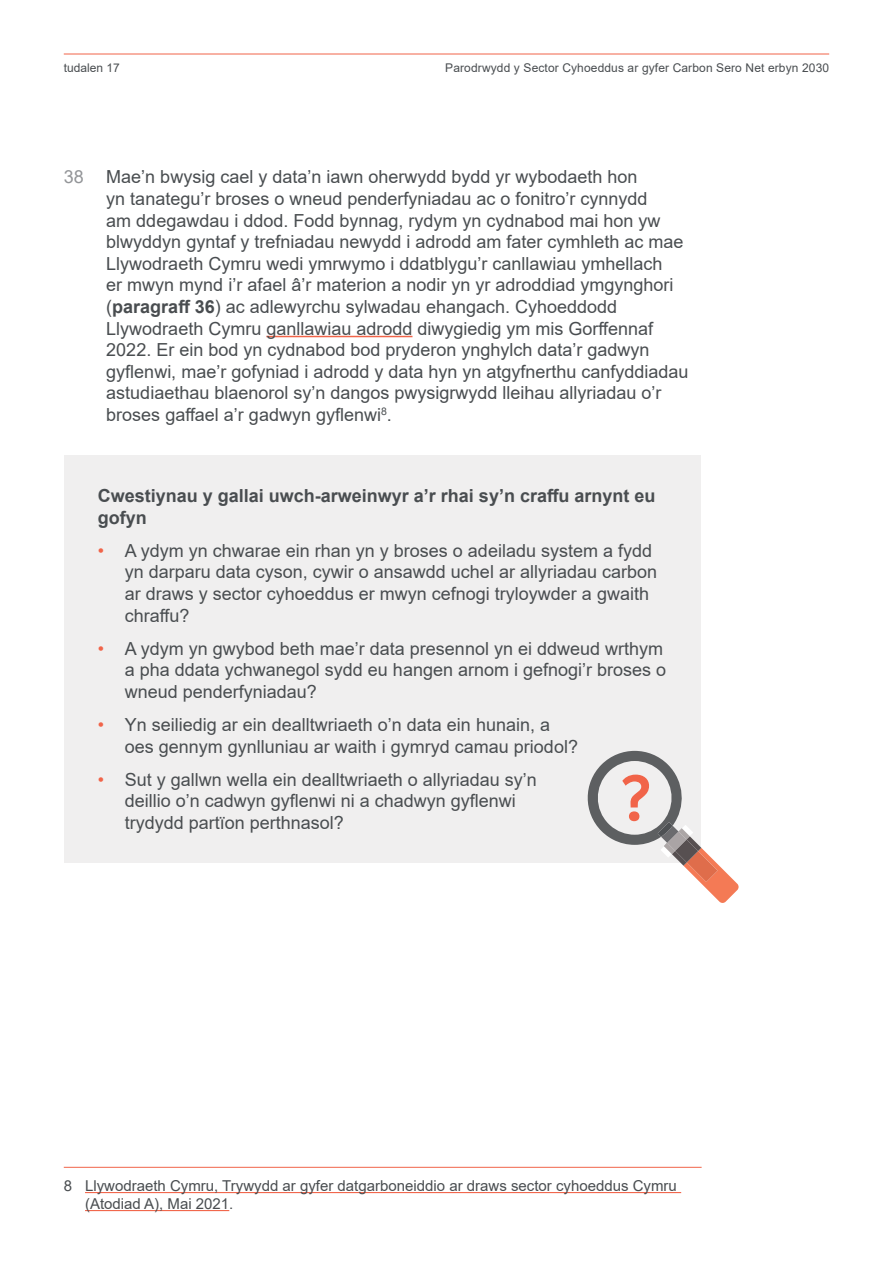
<style>
.page{position:relative;width:893px;height:1263px;background:#fff}
.page>*{position:absolute;margin:0;border:0;box-sizing:border-box;transform-origin:0 0}
.t1{font:18px/21.6px "Arial";color:#494d50}
.t2{font:700 18px/21.6px "Arial";color:#494d50}
.t3{font:18px "Arial";color:#939598}
.t4{font:15px/18px "Arial";color:#494d50}
.t5{font:12px "Arial";letter-spacing:.01em;color:#494d50}
.s1{font-weight:700}
.s2{color:#f16449}
</style>
<div class="page">
<hr style="left:64px;top:54px;width:765px;height:1px;background:#f16449">
<hr style="left:266px;top:336px;width:146px;height:1px;background:#f16449">
<div style="left:64px;top:455px;width:636px;height:408px;background:#f0efef"></div>
<hr style="left:64px;top:1167px;width:638px;height:1px;background:#f16449">
<hr style="left:85px;top:1192px;width:596px;height:1px;background:#f16449">
<hr style="left:85px;top:1210px;width:144px;height:1px;background:#f16449">
<svg style="left:587px;top:751px;width:152px;height:152px"></svg>
<div style="left:629px;top:811px;width:10px;height:10px;background:#f16449;border-radius:50%"></div>
<p class="t5" style="left:64px;top:59px;width:58px">tudalen 17</p>
<p class="t5" style="left:445px;top:59px;width:385px">Parodrwydd y Sector Cyhoeddus ar gyfer Carbon Sero Net erbyn 2030</p>
<p class="t3" style="left:64px;top:165px;width:22px">38</p>
<p class="t1" style="left:106px;top:166px;width:584px">Mae’n bwysig cael y data’n iawn oherwydd bydd yr wybodaeth hon<br>yn tanategu’r broses o wneud penderfyniadau ac o fonitro’r cynnydd<br>am ddegawdau i ddod. Fodd bynnag, rydym yn cydnabod mai hon yw blwyddyn gyntaf y trefniadau newydd i adrodd am fater cymhleth ac mae Llywodraeth Cymru wedi ymrwymo i ddatblygu’r canllawiau ymhellach<br>er mwyn mynd i’r afael â’r materion a nodir yn yr adroddiad ymgynghori (<span class="s1">paragraff 36</span>) ac adlewyrchu sylwadau ehangach. Cyhoeddodd Llywodraeth Cymru ganllawiau adrodd diwygiedig ym mis Gorffennaf 2022. Er ein bod yn cydnabod bod pryderon ynghylch data’r gadwyn gyflenwi, mae’r gofyniad i adrodd y data hyn yn atgyfnerthu canfyddiadau astudiaethau blaenorol sy’n dangos pwysigrwydd lleihau allyriadau o’r broses gaffael a’r gadwyn gyflenwi<sup>8</sup>.</p>
<p class="t2" style="left:98px;top:485px;width:559px">Cwestiynau y gallai uwch-arweinwyr a’r rhai sy’n craffu arnynt eu gofyn</p>
<p class="t1" style="left:125px;top:540px;width:534px;text-indent:-27px"><span class="s2">•</span> A ydym yn chwarae ein rhan yn y broses o adeiladu system a fydd yn darparu data cyson, cywir o ansawdd uchel ar allyriadau carbon ar draws y sector cyhoeddus er mwyn cefnogi tryloywder a gwaith chraffu?</p>
<p class="t1" style="left:125px;top:637px;width:543px;text-indent:-27px"><span class="s2">•</span> A ydym yn gwybod beth mae’r data presennol yn ei ddweud wrthym a pha ddata ychwanegol sydd eu hangen arnom i gefnogi’r broses o wneud penderfyniadau?</p>
<p class="t1" style="left:125px;top:714px;width:455px;text-indent:-27px"><span class="s2">•</span> Yn seiliedig ar ein dealltwriaeth o’n data ein hunain, a oes gennym gynlluniau ar waith i gymryd camau priodol?</p>
<p class="t1" style="left:125px;top:768px;width:414px;text-indent:-27px"><span class="s2">•</span> Sut y gallwn wella ein dealltwriaeth o allyriadau sy’n deillio o’n cadwyn gyflenwi ni a chadwyn gyflenwi trydydd partïon perthnasol?</p>
<p class="t4" style="left:85px;top:1176px;width:593px;text-indent:-21px">8 Llywodraeth Cymru, Trywydd ar gyfer datgarboneiddio ar draws sector cyhoeddus Cymru (Atodiad A), Mai 2021.</p>
</div>
